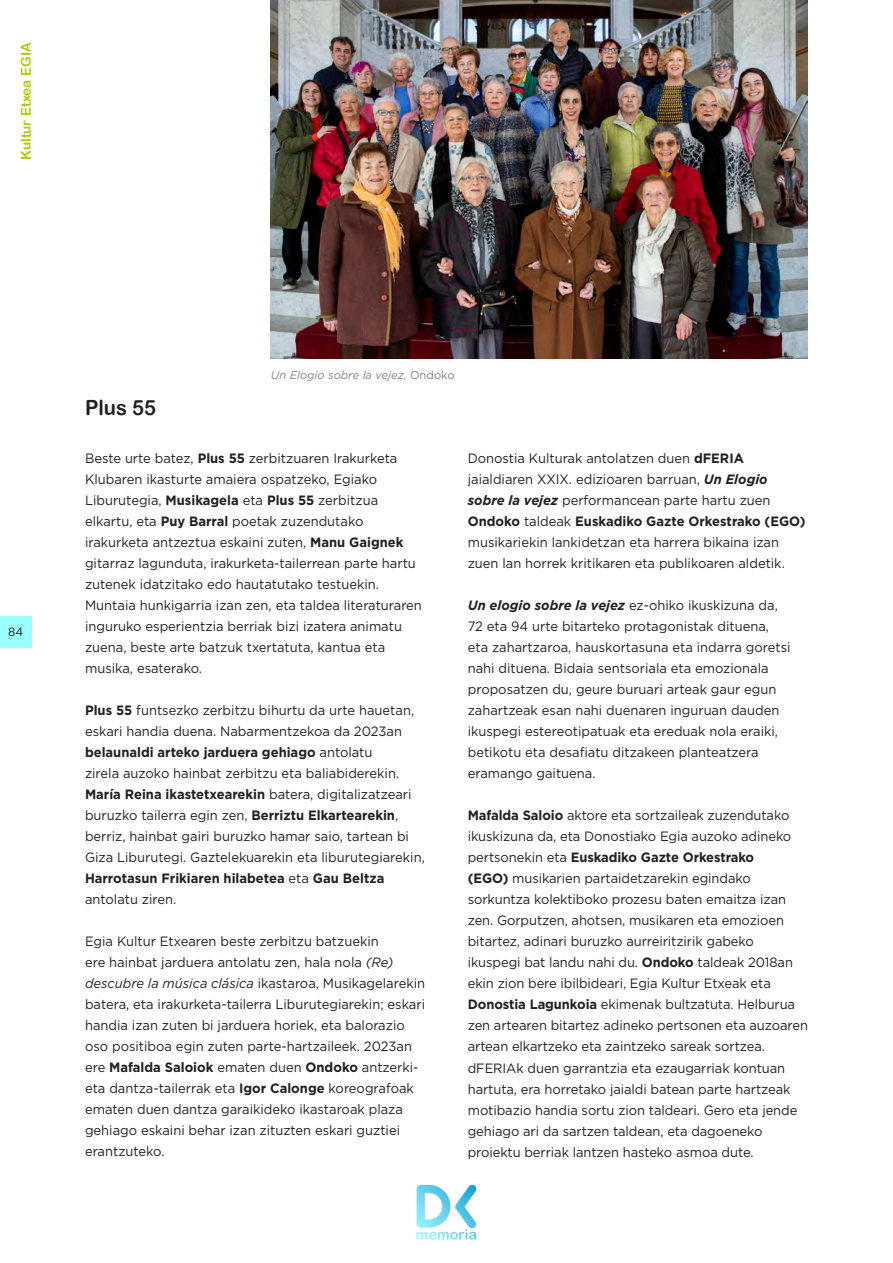
<style>
.page{position:relative;width:893px;height:1263px;background:#fff}
.page>*{position:absolute;margin:0;border:0;box-sizing:border-box;transform-origin:0 0}
.Txt_destacado{font:21px "Arial Rounded MT Bold";color:#231f20;scale:.96 1}
.Cuerpo_de_texto{font:13.5px/21px "Gotham";color:#231f20;scale:.96 1}
.t1{font:13.5px "Arial Rounded MT Bold";color:#b1c903}
.t2{font:12px "Gotham";color:#231f20;scale:.96 1}
.Pie_de_foto_nuevo{font:italic 11.25px "Gotham";color:#808285}
.s1{font-style:normal}
.s2{font-weight:700}
.s3{font-style:italic}
.s4{font-weight:700;font-style:italic}
</style>
<div class="page">
<svg style="left:417px;top:1184px;width:60px;height:55px"></svg>
<div style="left:0;top:616px;width:31px;height:31px;background:#9ff"></div>
<img style="left:271px;top:0;width:537px;height:358px">
<p class="t1" style="left:18px;top:160px;width:119px;rotate:-90deg">Kultur Etxea EGIA</p>
<p class="t2" style="left:8px;top:624px;width:17px">84</p>
<p class="Pie_de_foto_nuevo" style="left:271px;top:368px;width:185px">Un Elogio sobre la vejez, <span class="s1">Ondoko</span></p>
<p class="Txt_destacado" style="left:85px;top:395px;width:75px">Plus 55</p>
<p class="Cuerpo_de_texto" style="left:85px;top:447px;width:352px">Beste urte batez, <span class="s2">Plus 55</span> zerbitzuaren Irakurketa Klubaren ikasturte amaiera ospatzeko, Egiako Liburutegia, <span class="s2">Musikagela</span> eta <span class="s2">Plus 55</span> zerbitzua elkartu, eta <span class="s2">Puy Barral</span> poetak zuzendutako irakurketa antzeztua eskaini zuten, <span class="s2">Manu Gaignek </span>gitarraz lagunduta, irakurketa-tailerrean parte hartu zutenek idatzitako edo hautatutako testuekin.<br>Muntaia hunkigarria izan zen, eta taldea literaturaren inguruko esperientzia berriak bizi izatera animatu zuena, beste arte batzuk txertatuta, kantua eta musika, esaterako.</p>
<p class="Cuerpo_de_texto" style="left:85px;top:700px;width:355px"><span class="s2">Plus 55</span> funtsezko zerbitzu bihurtu da urte hauetan, eskari handia duena. Nabarmentzekoa da 2023an <span class="s2">belaunaldi arteko jarduera gehiago</span> antolatu<br>zirela auzoko hainbat zerbitzu eta baliabiderekin.<br><span class="s2">María Reina ikastetxearekin</span> batera, digitalizatzeari buruzko tailerra egin zen, <span class="s2">Berriztu Elkartearekin</span>, berriz, hainbat gairi buruzko hamar saio, tartean bi Giza Liburutegi. Gaztelekuarekin eta liburutegiarekin, <span class="s2">Harrotasun Frikiaren hilabetea</span> eta <span class="s2">Gau Beltza </span>antolatu ziren.</p>
<p class="Cuerpo_de_texto" style="left:85px;top:931px;width:356px">Egia Kultur Etxearen beste zerbitzu batzuekin<br>ere hainbat jarduera antolatu zen, hala nola <span class="s3">(Re) descubre la música clásica</span> ikastaroa, Musikagelarekin batera, eta irakurketa-tailerra Liburutegiarekin; eskari handia izan zuten bi jarduera horiek, eta balorazio oso positiboa egin zuten parte-hartzaileek. 2023an ere <span class="s2">Mafalda Saloiok</span> ematen duen <span class="s2">Ondoko</span> antzerki&shy;eta dantza-tailerrak eta <span class="s2">Igor Calonge</span> koreografoak ematen duen dantza garaikideko ikastaroak plaza gehiago eskaini behar izan zituzten eskari guztiei erantzuteko.</p>
<p class="Cuerpo_de_texto" style="left:468px;top:448px;width:353px">Donostia Kulturak antolatzen duen <span class="s2">dFERIA </span>jaialdiaren XXIX. edizioaren barruan, <span class="s4">Un Elogio sobre la vejez</span> performancean parte hartu zuen <span class="s2">Ondoko</span> taldeak <span class="s2">Euskadiko Gazte Orkestrako (EGO) </span>musikariekin lankidetzan eta harrera bikaina izan zuen lan horrek kritikaren eta publikoaren aldetik.</p>
<p class="Cuerpo_de_texto" style="left:468px;top:595px;width:338px"><span class="s4">Un elogio sobre la vejez</span> ez-ohiko ikuskizuna da, 72 eta 94 urte bitarteko protagonistak dituena, eta zahartzaroa, hauskortasuna eta indarra goretsi nahi dituena. Bidaia sentsoriala eta emozionala proposatzen du, geure buruari arteak gaur egun zahartzeak esan nahi duenaren inguruan dauden ikuspegi estereotipatuak eta ereduak nola eraiki, betikotu eta desafiatu ditzakeen planteatzera eramango gaituena.</p>
<p class="Cuerpo_de_texto" style="left:468px;top:805px;width:356px"><span class="s2">Mafalda Saloio</span> aktore eta sortzaileak zuzendutako ikuskizuna da, eta Donostiako Egia auzoko adineko pertsonekin eta <span class="s2">Euskadiko Gazte Orkestrako<br>(EGO)</span> musikarien partaidetzarekin egindako sorkuntza kolektiboko prozesu baten emaitza izan zen. Gorputzen, ahotsen, musikaren eta emozioen bitartez, adinari buruzko aurreiritzirik gabeko ikuspegi bat landu nahi du. <span class="s2">Ondoko</span> taldeak 2018an ekin zion bere ibilbideari, Egia Kultur Etxeak eta <span class="s2">Donostia Lagunkoia</span> ekimenak bultzatuta. Helburua zen artearen bitartez adineko pertsonen eta auzoaren artean elkartzeko eta zaintzeko sareak sortzea. dFERIAk duen garrantzia eta ezaugarriak kontuan hartuta, era horretako jaialdi batean parte hartzeak motibazio handia sortu zion taldeari. Gero eta jende gehiago ari da sartzen taldean, eta dagoeneko proiektu berriak lantzen hasteko asmoa dute.</p>
</div>
